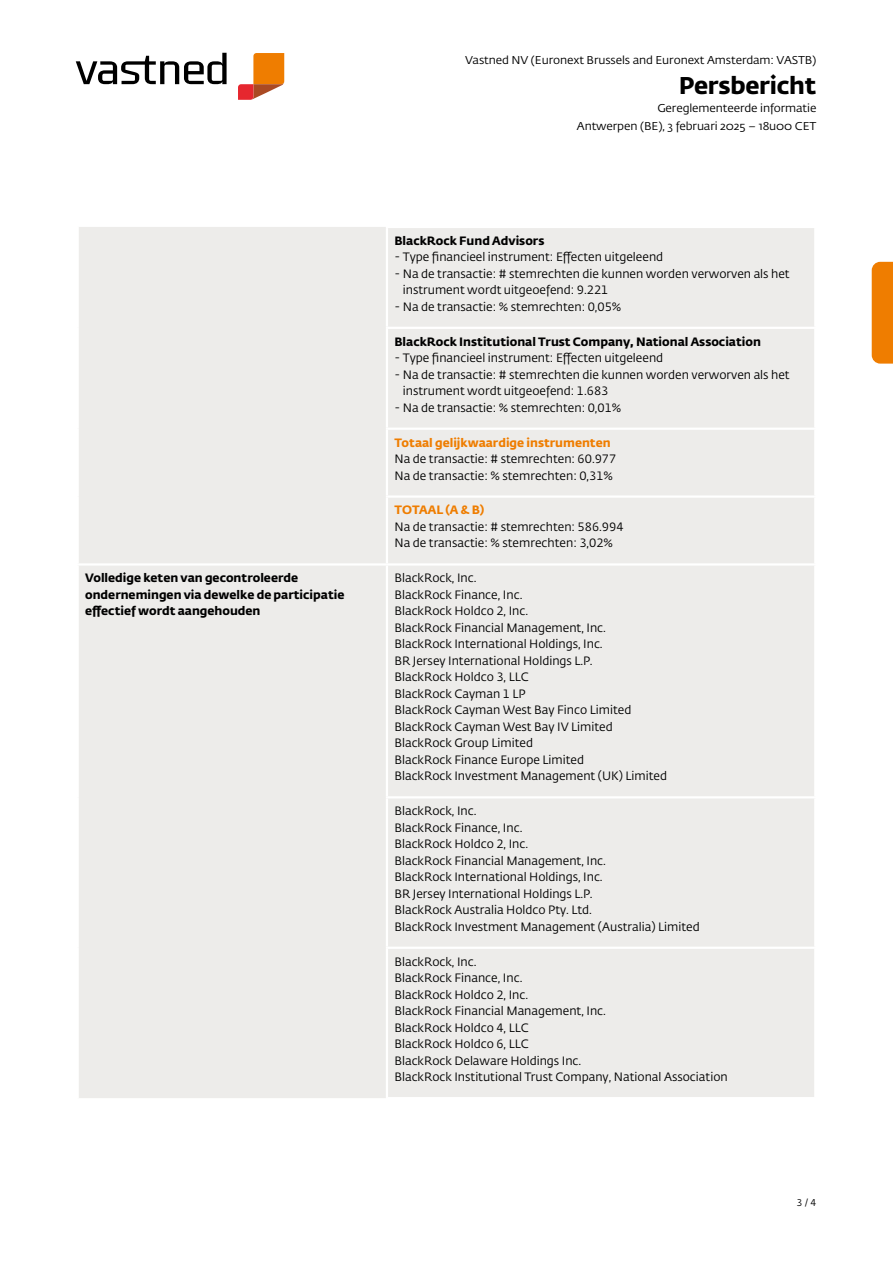
<style>
.page{position:relative;width:893px;height:1263px;background:#fff}
.page>*{position:absolute;margin:0;border:0;box-sizing:border-box;transform-origin:0 0}
.t1{font:700 24px "Fedra Sans Std";letter-spacing:-.01em;color:#000}
.t2{font:12px/16.5px "Fedra Sans Std";color:#000}
.t3{font:700 12px/16.5px "Fedra Sans Std";color:#000}
.t4{font:700 12px "Fedra Sans Std";color:#ef7d00}
.t5{font:11.25px/18px "Fedra Sans Std";letter-spacing:-.01em;color:#000;text-align:right;scale:1.05 1}
.t6{font:9.75px "Fedra Sans Std";color:#000}
</style>
<div class="page">
<div style="left:79px;top:227px;width:735px;height:871px;background:#edecea"></div>
<hr style="left:77px;top:563px;width:310px;height:3px;background:#fff">
<hr style="left:386px;top:228px;width:2px;height:99px;background:#fff">
<hr style="left:386px;top:329px;width:2px;height:99px;background:#fff">
<hr style="left:386px;top:430px;width:2px;height:65px;background:#fff">
<hr style="left:386px;top:498px;width:2px;height:65px;background:#fff">
<hr style="left:386px;top:566px;width:2px;height:230px;background:#fff">
<hr style="left:386px;top:798px;width:2px;height:149px;background:#fff">
<hr style="left:386px;top:949px;width:2px;height:148px;background:#fff">
<hr style="left:386px;top:226px;width:430px;height:2px;background:#fff">
<hr style="left:386px;top:327px;width:430px;height:2px;background:#fff">
<hr style="left:386px;top:428px;width:430px;height:2px;background:#fff">
<hr style="left:386px;top:495px;width:430px;height:3px;background:#fff">
<hr style="left:387px;top:563px;width:429px;height:3px;background:#fff">
<hr style="left:386px;top:796px;width:430px;height:2px;background:#fff">
<hr style="left:386px;top:947px;width:430px;height:2px;background:#fff">
<hr style="left:386px;top:1097px;width:430px;height:2px;background:#fff">
<svg style="left:76px;top:53px;width:151px;height:31px"></svg>
<svg style="left:238px;top:53px;width:46px;height:47px"></svg>
<div style="left:872px;top:262px;width:21px;height:102px;background:#ef7d00"></div>
<p class="t5" style="left:465px;top:51px;width:336px">Vastned NV (Euronext Brussels and Euronext Amsterdam: VASTB)</p>
<h1 class="t1" style="left:679px;top:70px;width:139px">Persbericht</h1>
<p class="t5" style="left:577px;top:99px;width:230px">Gereglementeerde informatie<br>Antwerpen (BE), 3 februari 2025 – 18u00 CET</p>
<p class="t3" style="left:394px;top:232px;width:151px">BlackRock Fund Advisors</p>
<p class="t2" style="left:394px;top:249px;width:270px">- Type financieel instrument: Effecten uitgeleend</p>
<p class="t2" style="left:403px;top:266px;width:388px;text-indent:-8px">- Na de transactie: # stemrechten die kunnen worden verworven als het instrument wordt uitgeoefend: 9.221</p>
<p class="t2" style="left:394px;top:299px;width:228px">- Na de transactie: % stemrechten: 0,05%</p>
<p class="t3" style="left:394px;top:333px;width:368px">BlackRock Institutional Trust Company, National Association</p>
<p class="t2" style="left:394px;top:350px;width:270px">- Type financieel instrument: Effecten uitgeleend</p>
<p class="t2" style="left:403px;top:366px;width:388px;text-indent:-8px">- Na de transactie: # stemrechten die kunnen worden verworven als het instrument wordt uitgeoefend: 1.683</p>
<p class="t2" style="left:394px;top:399px;width:228px">- Na de transactie: % stemrechten: 0,01%</p>
<p class="t4" style="left:394px;top:435px;width:218px">Totaal gelijkwaardige instrumenten</p>
<p class="t2" style="left:394px;top:451px;width:223px">Na de transactie: # stemrechten: 60.977<br>Na de transactie: % stemrechten: 0,31%</p>
<p class="t4" style="left:394px;top:502px;width:91px">TOTAAL (A &amp; B)</p>
<p class="t2" style="left:394px;top:519px;width:231px">Na de transactie: # stemrechten: 586.994<br>Na de transactie: % stemrechten: 3,02%</p>
<p class="t3" style="left:85px;top:570px;width:261px">Volledige keten van gecontroleerde ondernemingen via dewelke de participatie effectief wordt aangehouden</p>
<p class="t2" style="left:394px;top:570px;width:274px">BlackRock, Inc.<br>BlackRock Finance, Inc.<br>BlackRock Holdco 2, Inc.<br>BlackRock Financial Management, Inc.<br>BlackRock International Holdings, Inc.<br>BR Jersey International Holdings L.P.<br>BlackRock Holdco 3, LLC<br>BlackRock Cayman 1 LP<br>BlackRock Cayman West Bay Finco Limited<br>BlackRock Cayman West Bay IV Limited<br>BlackRock Group Limited<br>BlackRock Finance Europe Limited<br>BlackRock Investment Management (UK) Limited</p>
<p class="t2" style="left:394px;top:803px;width:307px">BlackRock, Inc.<br>BlackRock Finance, Inc.<br>BlackRock Holdco 2, Inc.<br>BlackRock Financial Management, Inc.<br>BlackRock International Holdings, Inc.<br>BR Jersey International Holdings L.P.<br>BlackRock Australia Holdco Pty. Ltd.<br>BlackRock Investment Management (Australia) Limited</p>
<p class="t2" style="left:394px;top:953px;width:335px">BlackRock, Inc.<br>BlackRock Finance, Inc.<br>BlackRock Holdco 2, Inc.<br>BlackRock Financial Management, Inc.<br>BlackRock Holdco 4, LLC<br>BlackRock Holdco 6, LLC<br>BlackRock Delaware Holdings Inc.<br>BlackRock Institutional Trust Company, National Association</p>
<p class="t6" style="left:796px;top:1196px;width:21px">3 / 4</p>
</div>
